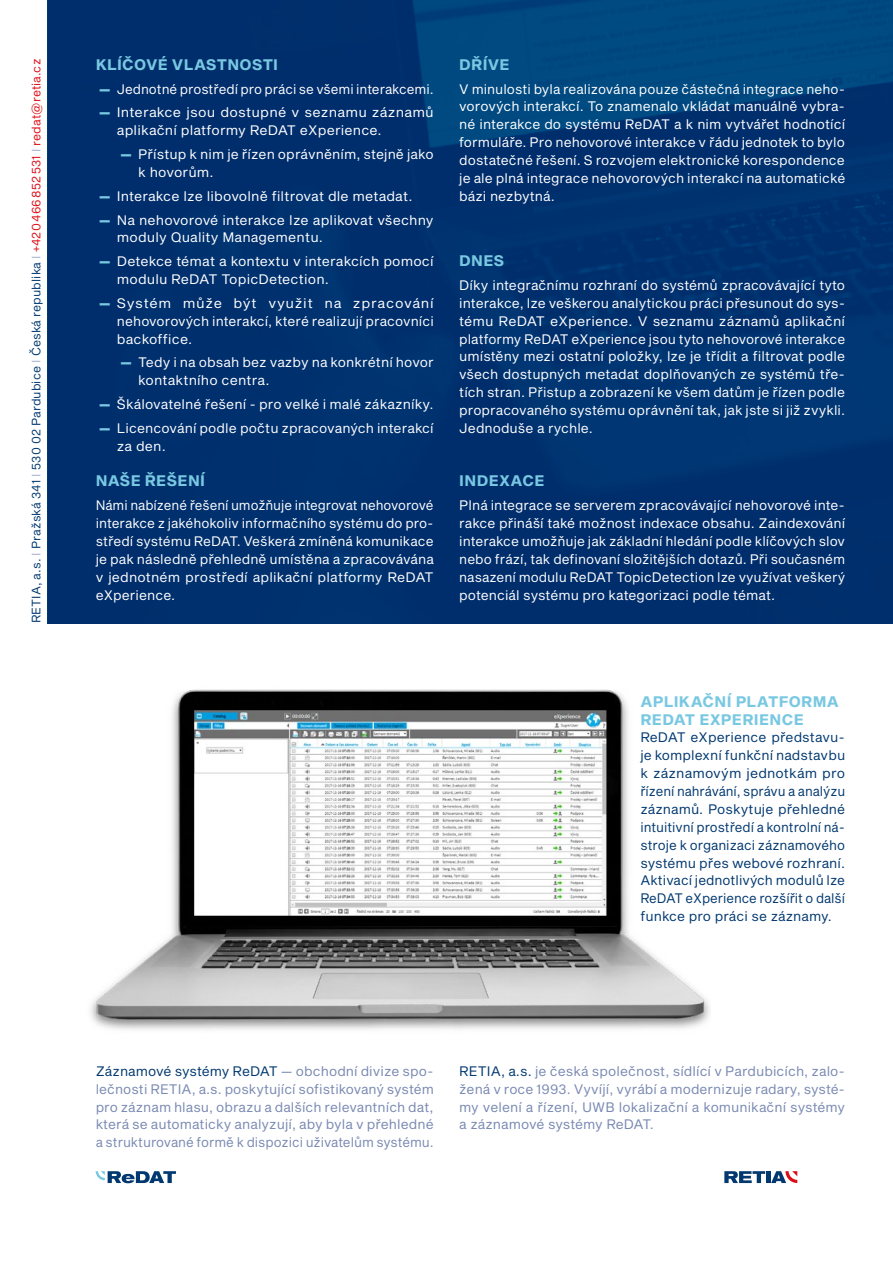
<style>
.page{position:relative;width:893px;height:1263px;background:#fff}
.page>*{position:absolute;margin:0;border:0;box-sizing:border-box;transform-origin:0 0}
.t1{font:15px/17.9px "Sequel Sans Bold Body";letter-spacing:.02em;color:#79c8e2}
.t2{font:13.5px/17.9px "Sequel Sans Book Body";letter-spacing:.005em;color:#fff}
.t3{font:13.5px/17.9px "Sequel Sans Book Body";color:#7989b2;text-align:justify}
.t4{font:13.5px/17.9px "Sequel Sans Book Body";letter-spacing:-.005em;color:#00386f;text-align:justify}
.t5{font:13.5px/17.9px "Sequel Sans Book Body";letter-spacing:.005em;color:#fff;text-align:justify;scale:.96 1}
.t6{font:13.5px/17.9px "Sequel Sans Book Body";letter-spacing:.005em;color:#fff;text-align:justify;scale:1.04 1}
.t7{font:12px "Sequel Sans Book Body";letter-spacing:.005em;color:#00386f}
.s1{color:#acb5d1}
.s2{color:#dc0d16}
.s3{font-family:"Sequel Sans Black Body";color:#79c8e2}
.s4{color:#00386f}
</style>
<div class="page">
<img style="left:48px;top:0;width:845px;height:623px">
<svg style="left:96px;top:1171px;width:80px;height:12px"></svg>
<img style="left:90px;top:689px;width:620px;height:341px">
<svg style="left:724px;top:1171px;width:41px;height:12px"></svg>
<hr style="left:766px;top:1171px;width:4px;height:12px;background:#00386f">
<svg style="left:771px;top:1171px;width:26px;height:12px"></svg>
<p class="t7" style="left:28px;top:623px;width:566px;rotate:-90deg">RETIA, a.s. <span class="s1">I</span> Pražská 341 <span class="s1">I</span> 530 02 Pardubice <span class="s1">I</span> Česká republika <span class="s1">I</span> <span class="s2">+420466852531</span> <span class="s1">I</span> <span class="s2">redat@retia.cz</span></p>
<p class="t1" style="left:96px;top:56px;width:184px">KLÍČOVÉ VLASTNOSTI</p>
<p class="t2" style="left:99px;top:80px;width:336px"><span class="s3">—</span> Jednotné prostředí pro práci se všemi interakcemi.</p>
<p class="t2" style="left:117px;top:104px;width:318px;text-indent:-18px"><span class="s3">—</span> Interakce jsou dostupné v seznamu záznamů aplikační platformy ReDAT eXperience.</p>
<p class="t2" style="left:138px;top:146px;width:297px;text-indent:-18px"><span class="s3">—</span> Přístup k nim je řízen oprávněním, stejně jako k hovorům.</p>
<p class="t2" style="left:99px;top:188px;width:315px"><span class="s3">—</span> Interakce lze libovolně filtrovat dle metadat.</p>
<p class="t2" style="left:117px;top:211px;width:318px;text-indent:-18px"><span class="s3">—</span> Na nehovorové interakce lze aplikovat všechny moduly Quality Managementu.</p>
<p class="t2" style="left:117px;top:253px;width:318px;text-indent:-18px"><span class="s3">—</span> Detekce témat a kontextu v interakcích pomocí modulu ReDAT TopicDetection.</p>
<p class="t6" style="left:117px;top:295px;width:306px;text-indent:-18px"><span class="s3">—</span> Systém může být využit na zpracování nehovorových interakcí, které realizují pracovníci backoffice.</p>
<p class="t2" style="left:138px;top:354px;width:297px;text-indent:-18px"><span class="s3">—</span> Tedy i na obsah bez vazby na konkrétní hovor kontaktního centra.</p>
<p class="t2" style="left:99px;top:396px;width:336px"><span class="s3">—</span> Škálovatelné řešení - pro velké i malé zákazníky.</p>
<p class="t2" style="left:117px;top:420px;width:318px;text-indent:-18px"><span class="s3">—</span> Licencování podle počtu zpracovaných interakcí za den.</p>
<p class="t1" style="left:96px;top:473px;width:111px">NAŠE ŘEŠENÍ</p>
<p class="t5" style="left:96px;top:497px;width:354px">Námi nabízené řešení umožňuje integrovat nehovorové interakce z jakéhokoliv informačního systému do pro&shy;středí systému ReDAT. Veškerá zmíněná komunikace je pak následně přehledně umístěna a zpracovávána v jednotném prostředí aplikační platformy ReDAT eXperience.</p>
<p class="t1" style="left:459px;top:56px;width:52px">DŘÍVE</p>
<p class="t2" style="left:459px;top:80px;width:388px;text-align:justify">V minulosti byla realizována pouze částečná integrace neho&shy;vorových interakcí. To znamenalo vkládat manuálně vybra&shy;né interakce do systému ReDAT a k nim vytvářet hodnotící formuláře. Pro nehovorové interakce v řádu jednotek to bylo dostatečné řešení. S rozvojem elektronické korespondence je ale plná integrace nehovorových interakcí na automatické bázi nezbytná.</p>
<p class="t1" style="left:459px;top:253px;width:47px">DNES</p>
<p class="t2" style="left:459px;top:277px;width:387px;text-align:justify">Díky integračnímu rozhraní do systémů zpracovávající tyto interakce, lze veškerou analytickou práci přesunout do sys&shy;tému ReDAT eXperience. V seznamu záznamů aplikační platformy ReDAT eXperience jsou tyto nehovorové interakce umístěny mezi ostatní položky, lze je třídit a filtrovat podle všech dostupných metadat doplňovaných ze systémů tře&shy;tích stran. Přistup a zobrazení ke všem datům je řízen podle propracovaného systému oprávnění tak, jak jste si již zvykli.<br>Jednoduše a rychle.</p>
<p class="t1" style="left:459px;top:473px;width:87px">INDEXACE</p>
<p class="t2" style="left:459px;top:497px;width:387px;text-align:justify">Plná integrace se serverem zpracovávající nehovorové inte&shy;rakce přináší také možnost indexace obsahu. Zaindexování interakce umožňuje jak základní hledání podle klíčových slov nebo frází, tak definovaní složitějších dotazů. Při současném nasazení modulu ReDAT TopicDetection lze využívat veškerý potenciál systému pro kategorizaci podle témat.</p>
<p class="t1" style="left:640px;top:693px;width:200px">APLIKAČNÍ PLATFORMA<br>REDAT EXPERIENCE</p>
<p class="t4" style="left:640px;top:729px;width:206px">ReDAT eXperience představu&shy;je komplexní funkční nadstavbu k záznamovým jednotkám pro řízení nahrávání, správu a analýzu záznamů. Poskytuje přehledné intuitivní prostředí a kontrolní ná&shy;stroje k organizaci záznamového systému přes webové rozhraní.<br>Aktivací jednotlivých modulů lze ReDAT eXperience rozšířit o další funkce pro práci se záznamy.</p>
<p class="t3" style="left:96px;top:1063px;width:340px"><span class="s4">Záznamové systémy ReDAT</span> — obchodní divize spo&shy;lečnosti RETIA, a.s. poskytující sofistikovaný systém pro záznam hlasu, obrazu a dalších relevantních dat, která se automaticky analyzují, aby byla v přehledné a strukturované formě k dispozici uživatelům systému.</p>
<p class="t3" style="left:459px;top:1063px;width:387px"><span class="s4">RETIA, a.s.</span> je česká společnost, sídlící v Pardubicích, zalo&shy;žená v roce 1993. Vyvíjí, vyrábí a modernizuje radary, systé&shy;my velení a řízení, UWB lokalizační a komunikační systémy a záznamové systémy ReDAT.</p>
</div>
